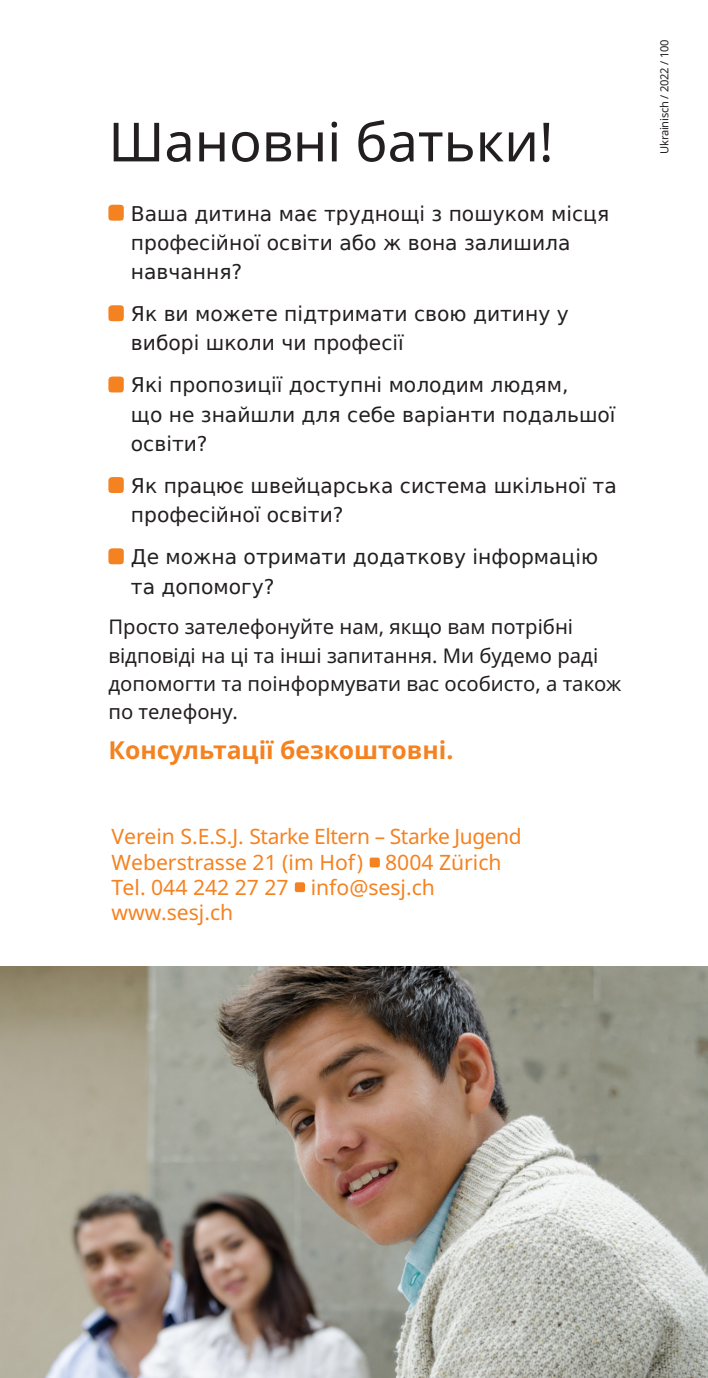
<style>
.page{position:relative;width:708px;height:1378px;background:#fff}
.page>*{position:absolute;margin:0;border:0;box-sizing:border-box;transform-origin:0 0}
.t1{font:54px "Noto Sans";color:#231f20}
.t2{font:700 24.75px "Noto Sans";color:#f58220}
.t3{font:21.15px/25.2px "Noto Sans";color:#f58220}
.t4{font:20.25px/29.2px "DejaVu Sans";color:#231f20}
.t5{font:20.25px/28.1px "Noto Sans";color:#231f20}
.t6{font:11.25px "Noto Sans";letter-spacing:-.02em;color:#231f20}
</style>
<div class="page">
<svg style="left:370px;top:857px;width:10px;height:10px"></svg>
<svg style="left:295px;top:882px;width:10px;height:10px"></svg>
<svg style="left:108px;top:205px;width:16px;height:16px"></svg>
<svg style="left:108px;top:305px;width:16px;height:16px"></svg>
<svg style="left:108px;top:376px;width:16px;height:16px"></svg>
<svg style="left:108px;top:477px;width:16px;height:16px"></svg>
<svg style="left:108px;top:548px;width:16px;height:16px"></svg>
<img style="left:0;top:966px;width:708px;height:412px">
<h1 class="t1" style="left:108px;top:105px;width:447px">Шановні батьки!</h1>
<p class="t4" style="left:131px;top:198px;width:480px">Ваша дитина має труднощі з пошуком місця професійної освіти або ж вона залишила навчання?</p>
<p class="t4" style="left:131px;top:299px;width:439px">Як ви можете підтримати свою дитину у виборі школи чи професії</p>
<p class="t4" style="left:131px;top:370px;width:486px">Які пропозиції доступні молодим людям,<br>що не знайшли для себе варіанти подальшої освіти?</p>
<p class="t4" style="left:131px;top:471px;width:487px">Як працює швейцарська система шкільної та професійної освіти?</p>
<p class="t4" style="left:131px;top:542px;width:469px">Де можна отримати додаткову інформацію та допомогу?</p>
<p class="t5" style="left:108px;top:612px;width:514px">Просто зателефонуйте нам, якщо вам потрібні відповіді на ці та інші запитання. Ми будемо раді допомогти та поінформувати вас особисто, а також по телефону.</p>
<p class="t2" style="left:108px;top:732px;width:346px">Консультації безкоштовні.</p>
<p class="t3" style="left:112px;top:823px;width:412px">Verein S.E.S.J. Starke Eltern – Starke Jugend<br>Weberstrasse 21 (im Hof) 8004 Zürich<br>Tel. 044 242 27 27 info@sesj.ch www.sesj.ch</p>
<p class="t6" style="left:657px;top:154px;width:116px;rotate:-90deg">Ukrainisch / 2022 / 100</p>
</div>
